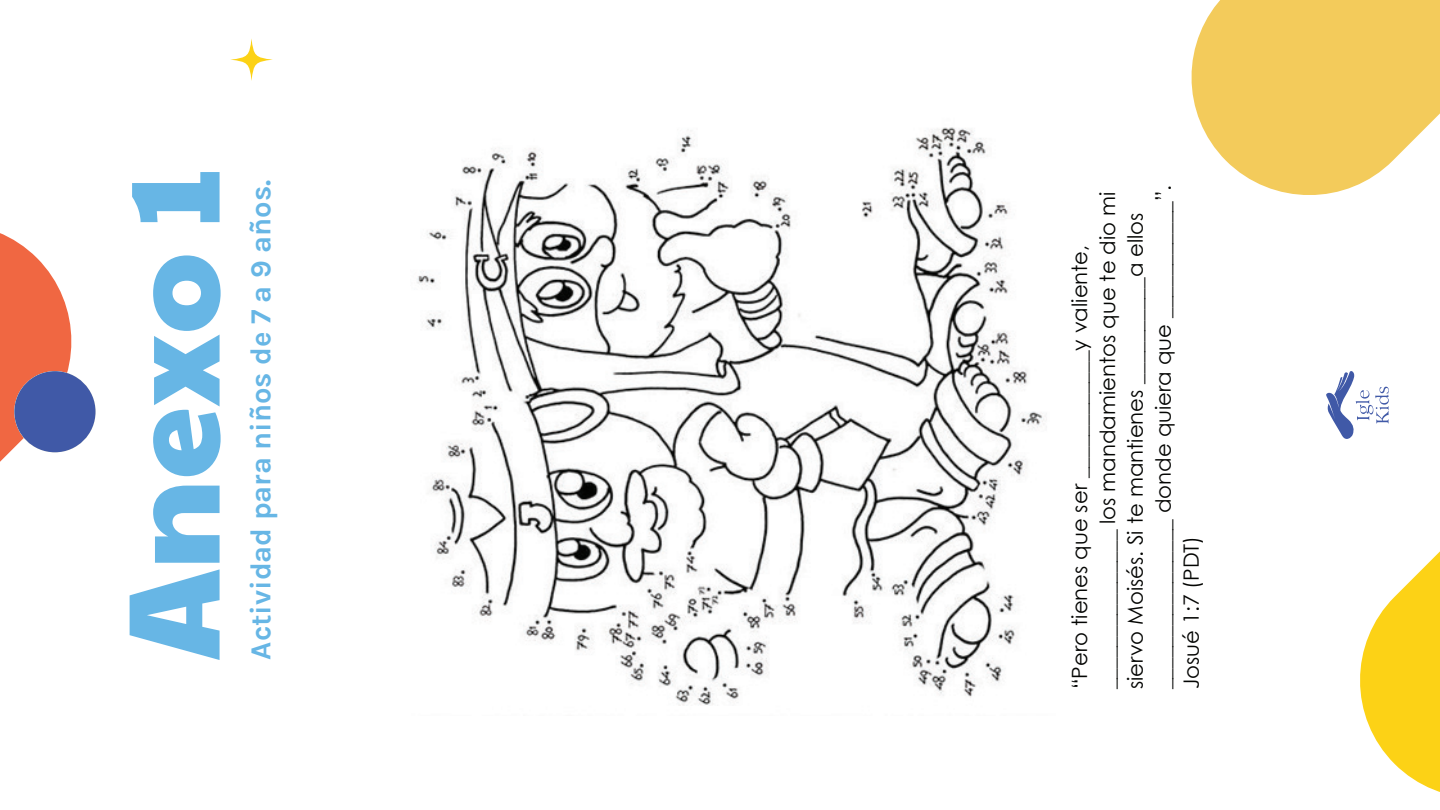
<style>
.page{position:relative;width:1440px;height:810px;background:#fff}
.page>*{position:absolute;margin:0;border:0;box-sizing:border-box;transform-origin:0 0}
.t1{font:130.8px "Paytone One";color:#67b6e5}
.t2{font:29px "Karla";color:#67b6e5}
.t3{font:21px/27.8px "Century Gothic";color:#040503}
</style>
<div class="page">
<svg style="left:1191px;top:0;width:249px;height:195px;fill:#f3cb5b"></svg>
<svg style="left:0;top:233px;width:82px;height:229px;fill:#f06742"></svg>
<svg style="left:1360px;top:551px;width:80px;height:241px;fill:#fcd216"></svg>
<svg style="left:230px;top:38px;width:43px;height:43px"></svg>
<div style="left:14px;top:371px;width:82px;height:81px;background:#4059a7;border-radius:50%"></div>
<svg style="left:1326px;top:371px;width:63px;height:68px"></svg>
<img style="left:417px;top:127px;width:630px;height:579px">
<h1 class="t1" style="left:53px;top:661px;width:494px;rotate:-90deg">Anexo 1</h1>
<h2 class="t2" style="left:242px;top:660px;width:481px;rotate:-90deg">Actividad para niños de 7 a 9 años.</h2>
<p class="t3" style="left:1065px;top:689px;width:506px;rotate:-90deg">“Pero tienes que ser ____________y valiente, _______________ los mandamientos que te dio mi siervo Moisés. Si te mantienes __________a ellos ________________ donde quiera que ___________”.<br>Josué 1:7 (PDT)</p>
</div>
